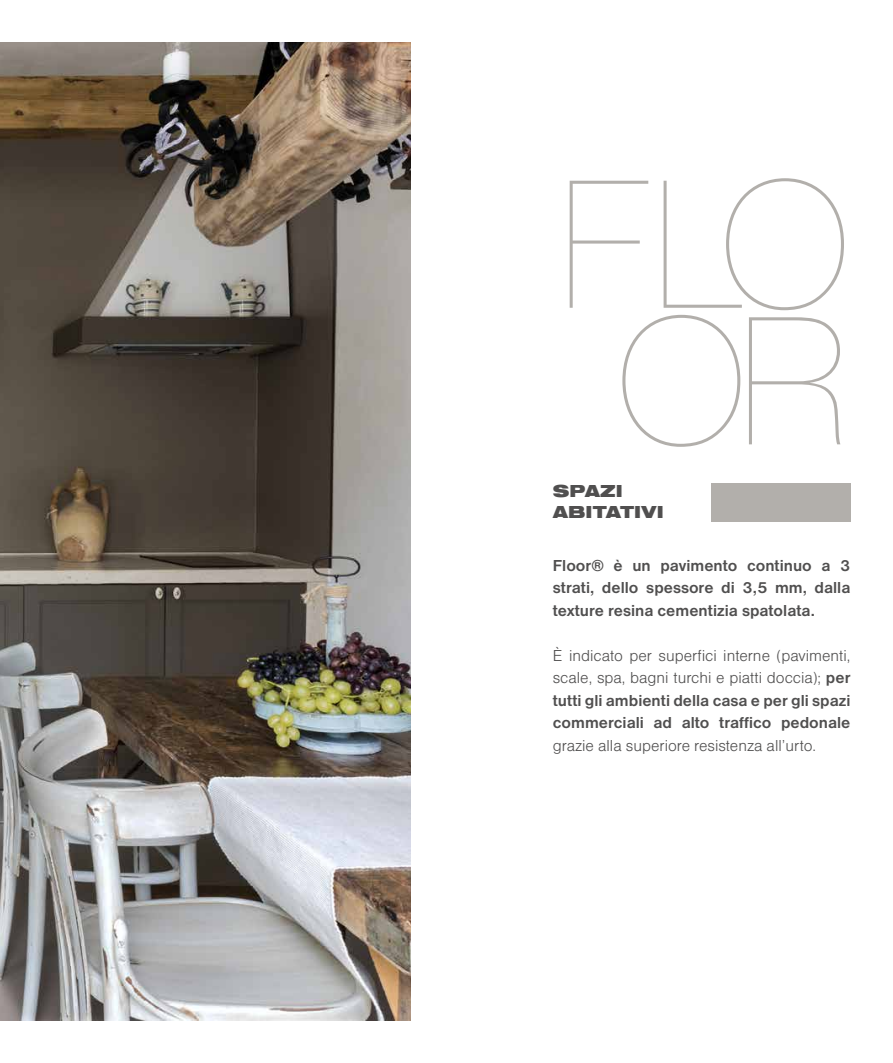
<style>
.page{position:relative;width:893px;height:1063px;background:#fff}
.page>*{position:absolute;margin:0;border:0;box-sizing:border-box;transform-origin:0 0}
.t1{font:190.5px/136.6px "Nimbus Sans DOT Ultr Ligh";color:#b2afab;text-align:center}
.t2{font:18px/21.6px "Nimbus Sans DOT Blac Exte";color:#504f4f}
.t3{font:700 16.5px/22.5px "Nimbus Sans DOT";color:#504f4f;text-align:justify}
.t4{font:16.5px/22.5px "Nimbus Sans DOT Ligh";color:#504f4f}
.s1{font-family:"Nimbus Sans DOT";font-weight:700}
</style>
<div class="page">
<img style="left:0;top:43px;width:410px;height:977px">
<div style="left:711px;top:483px;width:139px;height:39px;background:#b2afab"></div>
<h1 class="t1" style="left:552px;top:181px;width:299px">FLO<br>OR</h1>
<p class="t2" style="left:553px;top:480px;width:112px">SPAZI<br>ABITATIVI</p>
<p class="t3" style="left:553px;top:554px;width:299px">Floor® è un pavimento continuo a 3 strati, dello spessore di 3,5 mm, dalla texture resina cementizia spatolata.</p>
<p class="t4" style="left:553px;top:644px;width:299px">È indicato per superfici interne (pavimenti, scale, spa, bagni turchi e piatti doccia); <span class="s1">per</span></p>
<p class="t3" style="left:553px;top:689px;width:299px">tutti gli ambienti della casa e per gli spazi commerciali ad alto traffico pedonale</p>
<p class="t4" style="left:553px;top:734px;width:265px">grazie alla superiore resistenza all’urto.</p>
</div>
